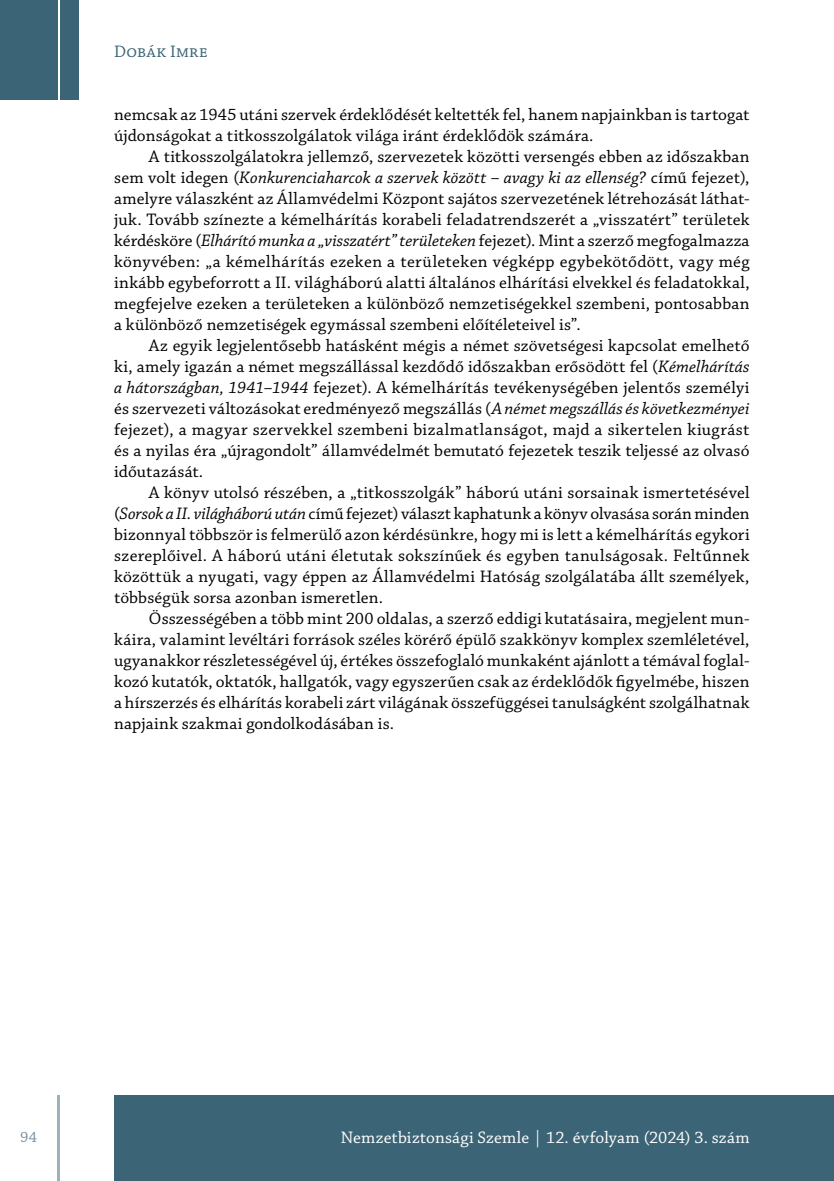
<style>
.page{position:relative;width:834px;height:1181px;background:#fff}
.page>*{position:absolute;margin:0;border:0;box-sizing:border-box;transform-origin:0 0}
.t1{font:17.5px/21px "Chaparral Pro";letter-spacing:.005em;color:#000;text-align:justify}
.t2{font:17.5px "Chaparral Pro";letter-spacing:-.005em;color:#fff}
.t3{font:17.5px "Chaparral Pro";letter-spacing:.015em;color:#3b6476}
.t4{font:15.75px "Chaparral Pro";color:#778c9b}
.s1{font-style:italic}
</style>
<div class="page">
<hr style="left:57px;top:1095px;width:3px;height:86px;background:#3b6476">
<div style="left:114px;top:1095px;width:719px;height:86px;background:#3b6476"></div>
<div style="left:0;top:0;width:57px;height:99px;background:#3b6476"></div>
<div style="left:60px;top:0;width:18px;height:99px;background:#3b6476"></div>
<p class="t3" style="left:114px;top:42px;width:95px">Dobák Imre</p>
<p class="t1" style="left:114px;top:105px;width:636px">nemcsak az 1945 utáni szervek érdeklődését keltették fel, hanem napjainkban is tartogat újdonságokat a titkosszolgálatok világa iránt érdeklődök számára.</p>
<p class="t1" style="left:114px;top:147px;width:637px;text-indent:35px">A titkosszolgálatokra jellemző, szervezetek közötti versengés ebben az időszakban sem volt idegen (<span class="s1">Konkurenciaharcok a szervek között – avagy ki az ellenség?</span> című fejezet), amelyre válaszként az Államvédelmi Központ sajátos szervezetének létrehozását láthat&shy;juk. Tovább színezte a kémelhárítás korabeli feladatrendszerét a „visszatért” területek kérdésköre (<span class="s1">Elhárító munka a „visszatért” területeken</span> fejezet). Mint a szerző megfogalmazza könyvében: „a kémelhárítás ezeken a területeken végképp egybekötődött, vagy még inkább egybeforrott a II. világháború alatti általános elhárítási elvekkel és feladatokkal, megfejelve ezeken a területeken a különböző nemzetiségekkel szembeni, pontosabban a különböző nemzetiségek egymással szembeni előítéleteivel is”.</p>
<p class="t1" style="left:114px;top:336px;width:636px;text-indent:35px">Az egyik legjelentősebb hatásként mégis a német szövetségesi kapcsolat emelhető ki, amely igazán a német megszállással kezdődő időszakban erősödött fel (<span class="s1">Kémelhárítás a hátországban, 1941–1944</span> fejezet). A kémelhárítás tevékenységében jelentős személyi és szervezeti változásokat eredményező megszállás (<span class="s1">A német megszállás és következményei </span>fejezet), a magyar szervekkel szembeni bizalmatlanságot, majd a sikertelen kiugrást és a nyilas éra „újragondolt” államvédelmét bemutató fejezetek teszik teljessé az olvasó időutazását.</p>
<p class="t1" style="left:114px;top:483px;width:637px;text-indent:35px">A könyv utolsó részében, a „titkosszolgák” háború utáni sorsainak ismertetésével (<span class="s1">Sorsok a II. világháború után</span> című fejezet) választ kaphatunk a könyv olvasása során minden bizonnyal többször is felmerülő azon kérdésünkre, hogy mi is lett a kémelhárítás egykori szereplőivel. A háború utáni életutak sokszínűek és egyben tanulságosak. Feltűnnek közöttük a nyugati, vagy éppen az Államvédelmi Hatóság szolgálatába állt személyek, többségük sorsa azonban ismeretlen.</p>
<p class="t1" style="left:114px;top:609px;width:636px;text-indent:35px">Összességében a több mint 200 oldalas, a szerző eddigi kutatásaira, megjelent mun&shy;káira, valamint levéltári források széles körérő épülő szakkönyv komplex szemléletével, ugyanakkor részletességével új, értékes összefoglaló munkaként ajánlott a témával foglal&shy;kozó kutatók, oktatók, hallgatók, vagy egyszerűen csak az érdeklődők figyelmébe, hiszen a hírszerzés és elhárítás korabeli zárt világának összefüggései tanulságként szolgálhatnak napjaink szakmai gondolkodásában is.</p>
<p class="t4" style="left:20px;top:1128px;width:18px">94</p>
<p class="t2" style="left:341px;top:1127px;width:410px">Nemzetbiztonsági Szemle | 12. évfolyam (2024) 3. szám</p>
</div>
